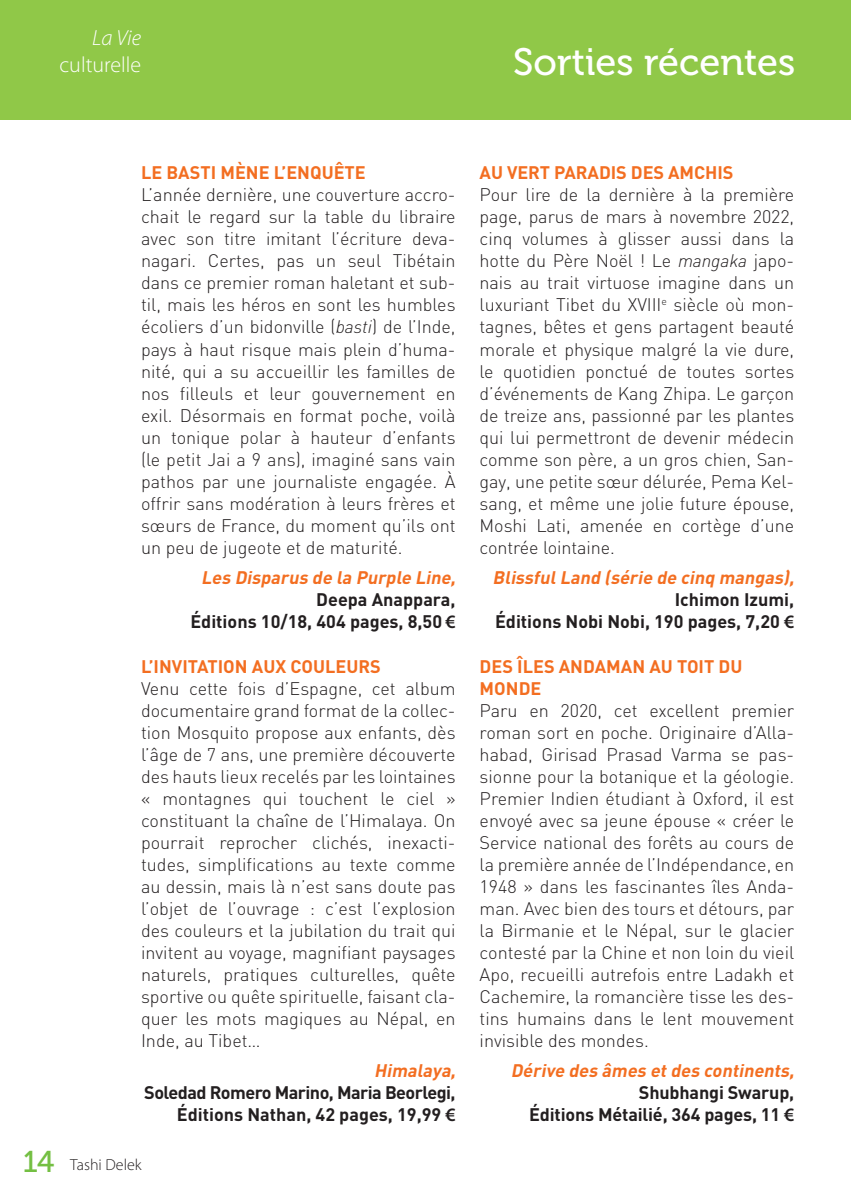
<style>
.page{position:relative;width:851px;height:1191px;background:#fff}
.page>*{position:absolute;margin:0;border:0;box-sizing:border-box;transform-origin:0 0}
.t1{font:38px "Museo 500";color:#fff}
.t2{font:300 22px "Myriad Pro";color:#fff}
.t3{font:italic 300 22px "Myriad Pro";color:#fff}
.texte_courant{font:300 18px/22px "DIN";color:#231f20;text-align:justify}
.texte_courant-2{font:700 18px/22px "DIN";color:#231f20;text-align:right}
.titre_2{font:700 18px/22px "DIN";color:#f36e21}
.texte_courant-3{font:italic 700 18px/22px "DIN";color:#f36e21;text-align:right}
.texte_courant-4{font:700 18px "DIN";letter-spacing:-.03em;color:#231f20}
.t4{font:300 16px "Myriad Pro";color:#231f20}
.s1{font-style:italic}
.s2{font-style:italic;color:#f36e21}
.s3{font-family:"Myriad Pro";font-weight:600;font-size:19px}
.s4{font-family:"Museo 500";font-weight:400;font-size:30px;color:#74bf43}
.s5{font-style:normal;color:#231f20}
</style>
<div class="page">
<div style="left:0;top:0;width:850px;height:120px;background:#90c848"></div>
<p class="t3" style="left:92px;top:25px;width:50px">La Vie</p>
<p class="t2" style="left:59px;top:51px;width:83px">culturelle</p>
<p class="t1" style="left:513px;top:42px;width:284px">Sorties récentes</p>
<p class="titre_2" style="left:141px;top:161px;width:226px">LE BASTI MÈNE L’ENQUÊTE</p>
<p class="texte_courant" style="left:141px;top:184px;width:316px">L’année dernière, une couverture accro&shy;chait le regard sur la table du libraire avec son titre imitant l’écriture deva&shy;nagari. Certes, pas un seul Tibétain dans ce premier roman haletant et sub&shy;til, mais les héros en sont les humbles écoliers d’un bidonville (<span class="s1">basti</span>) de l’Inde, pays à haut risque mais plein d’huma&shy;nité, qui a su accueillir les familles de nos filleuls et leur gouvernement en exil. Désormais en format poche, voilà un tonique polar à hauteur d’enfants (le petit Jai a 9 ans), imaginé sans vain pathos par une journaliste engagée. À offrir sans modération à leurs frères et sœurs de France, du moment qu’ils ont un peu de jugeote et de maturité.</p>
<p class="texte_courant-2" style="left:190px;top:566px;width:270px"><span class="s2">Les Disparus de la Purple Line,<br></span>Deepa Anappara,<br>Éditions 10/18, 404 pages, 8,50 <span class="s3">€</span></p>
<p class="titre_2" style="left:141px;top:654px;width:241px">L’INVITATION AUX COULEURS</p>
<p class="texte_courant" style="left:141px;top:677px;width:316px">Venu cette fois d’Espagne, cet album documentaire grand format de la collec&shy;tion Mosquito propose aux enfants, dès l’âge de 7 ans, une première découverte des hauts lieux recelés par les lointaines « montagnes qui touchent le ciel » constituant la chaîne de l’Himalaya. On pourrait reprocher clichés, inexacti&shy;tudes, simplifications au texte comme au dessin, mais là n’est sans doute pas l’objet de l’ouvrage : c’est l’explosion des couleurs et la jubilation du trait qui invitent au voyage, magnifiant paysages naturels, pratiques culturelles, quête sportive ou quête spirituelle, faisant cla&shy;quer les mots magiques au Népal, en Inde, au Tibet…</p>
<p class="texte_courant-3" style="left:374px;top:1059px;width:87px">Himalaya,</p>
<p class="texte_courant-4" style="left:144px;top:1081px;width:313px">Soledad Romero Marino, Maria Beorlegi,</p>
<p class="texte_courant-2" style="left:177px;top:1103px;width:280px">Éditions Nathan, 42 pages, 19,99 <span class="s3">€</span></p>
<p class="t4" style="left:23px;top:1154px;width:120px"><span class="s4">14</span> Tashi Delek</p>
<p class="titre_2" style="left:479px;top:161px;width:255px">AU VERT PARADIS DES AMCHIS</p>
<p class="texte_courant" style="left:479px;top:184px;width:316px">Pour lire de la dernière à la première page, parus de mars à novembre 2022, cinq volumes à glisser aussi dans la hotte du Père Noël ! Le <span class="s1">mangaka</span> japo&shy;nais au trait virtuose imagine dans un luxuriant Tibet du XVIII<sup>e</sup> siècle où mon&shy;tagnes, bêtes et gens partagent beauté morale et physique malgré la vie dure, le quotidien ponctué de toutes sortes d’événements de Kang Zhipa. Le garçon de treize ans, passionné par les plantes qui lui permettront de devenir médecin comme son père, a un gros chien, San&shy;gay, une petite sœur délurée, Pema Kel&shy;sang, et même une jolie future épouse, Moshi Lati, amenée en cortège d’une contrée lointaine.</p>
<p class="texte_courant-3" style="left:492px;top:566px;width:307px">BlissfulLand (série de cinq mangas),<br><span class="s5">Ichimon Izumi,</span></p>
<p class="texte_courant-2" style="left:495px;top:610px;width:301px">Éditions Nobi Nobi, 190 pages, 7,20 <span class="s3">€</span></p>
<p class="titre_2" style="left:479px;top:654px;width:264px">DES ÎLES ANDAMAN AU TOIT DU<br>MONDE</p>
<p class="texte_courant" style="left:479px;top:699px;width:316px">Paru en 2020, cet excellent premier roman sort en poche. Originaire d’Alla&shy;habad, Girisad Prasad Varma se pas&shy;sionne pour la botanique et la géologie.<br>Premier Indien étudiant à Oxford, il est envoyé avec sa jeune épouse « créer le Service national des forêts au cours de la première année de l’Indépendance, en 1948 » dans les fascinantes îles Anda&shy;man. Avec bien des tours et détours, par la Birmanie et le Népal, sur le glacier contesté par la Chine et non loin du vieil Apo, recueilli autrefois entre Ladakh et Cachemire, la romancière tisse les des&shy;tins humains dans le lent mouvement invisible des mondes.</p>
<p class="texte_courant-3" style="left:510px;top:1059px;width:289px">Dérive des âmes etdes continents,</p>
<p class="texte_courant-2" style="left:639px;top:1081px;width:157px">Shubhangi Swarup,</p>
<p class="texte_courant-2" style="left:529px;top:1103px;width:266px">Éditions Métailié, 364 pages, 11 <span class="s3">€</span></p>
</div>
